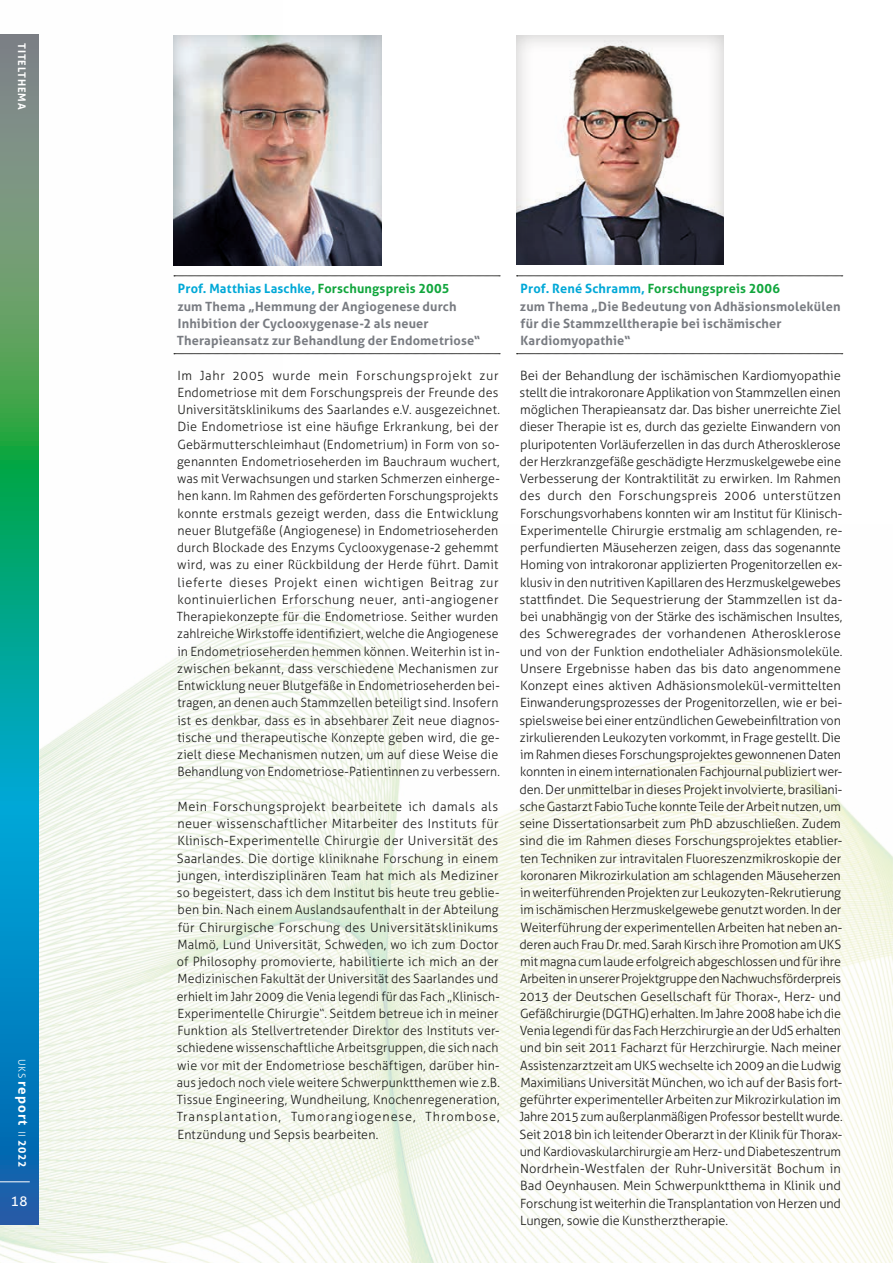
<style>
.page{position:relative;width:893px;height:1263px;background:#fff}
.page>*{position:absolute;margin:0;border:0;box-sizing:border-box;transform-origin:0 0}
.t1{font:700 13.5px "Aller";letter-spacing:.075em;color:#fff}
.t2{font:13.5px "Aller";color:#fff}
.t3{font:300 12.75px/17.2px "Aller";color:#1d1d1b}
.t4{font:700 12.75px/17.2px "Aller";letter-spacing:.015em;color:#797c82}
.t5{font:700 10.5px "Aller";letter-spacing:.075em;color:#fff}
.s1{font-weight:300;font-size:9.75px}
.s2{font-size:10.5px}
.s3{color:#00a8d7}
.s4{color:#11a63d}
</style>
<div class="page">
<img style="left:38px;top:34px;width:246px;height:491px">
<img style="left:38px;top:525px;width:246px;height:586px">
<img style="left:284px;top:605px;width:609px;height:506px">
<img style="left:0;top:1111px;width:893px;height:152px">
<svg style="left:516px;top:276px;width:327px;height:1px"></svg>
<svg style="left:516px;top:353px;width:327px;height:1px"></svg>
<div style="left:515px;top:34px;width:210px;height:232px;background:#1d1d1b;opacity:.25"></div>
<svg style="left:174px;top:276px;width:326px;height:1px"></svg>
<svg style="left:174px;top:353px;width:326px;height:1px"></svg>
<div style="left:172px;top:34px;width:210px;height:232px;background:#1d1d1b;opacity:.25"></div>
<svg style="left:0;top:34px;width:38px;height:1191px;background:#269595"></svg>
<hr style="left:0;top:1181px;width:30px;height:1px;background:#fff">
<p class="t5" style="left:28px;top:43px;width:68px;rotate:90deg">TITELTHEMA</p>
<p class="t1" style="left:32px;top:1059px;width:110px;rotate:90deg"><span class="s1">UKS</span> report <span class="s1">II</span> <span class="s2">2022</span></p>
<p class="t2" style="left:11px;top:1193px;width:18px">18</p>
<p class="t4" style="left:177px;top:280px;width:305px"><span class="s3">Prof. Matthias Laschke,</span> <span class="s4">Forschungspreis 2005<br></span>zum Thema „Hemmung der Angiogenese durch Inhibition der Cyclooxygenase-2 als neuer Therapieansatz zur Behandlung der Endometriose“</p>
<p class="t3" style="left:177px;top:366px;width:325px">Im Jahr 2005 wurde mein Forschungsprojekt zur Endometriose mit dem Forschungspreis der Freunde des Universitätsklinikums des Saarlandes e.V. ausgezeichnet.<br>Die Endometriose ist eine häufige Erkrankung, bei der Gebärmutterschleimhaut (Endometrium) in Form von so&shy;genannten Endometrioseherden im Bauchraum wuchert, was mit Verwachsungen und starken Schmerzen einherge&shy;hen kann. Im Rahmen des geförderten Forschungsprojekts konnte erstmals gezeigt werden, dass die Entwicklung neuer Blutgefäße (Angiogenese) in Endometrioseherden durch Blockade des Enzyms Cyclooxygenase-2 gehemmt wird, was zu einer Rückbildung der Herde führt. Damit lieferte dieses Projekt einen wichtigen Beitrag zur kontinuierlichen Erforschung neuer, anti-angiogener Therapiekonzepte für die Endometriose. Seither wurden zahlreiche Wirkstoffe identifiziert, welche die Angiogenese in Endometrioseherden hemmen können. Weiterhin ist in&shy;zwischen bekannt, dass verschiedene Mechanismen zur Entwicklung neuer Blutgefäße in Endometrioseherden bei&shy;tragen, an denen auch Stammzellen beteiligt sind. Insofern ist es denkbar, dass es in absehbarer Zeit neue diagnos&shy;tische und therapeutische Konzepte geben wird, die ge&shy;zielt diese Mechanismen nutzen, um auf diese Weise die Behandlung von Endometriose-Patientinnen zu verbessern.</p>
<p class="t3" style="left:177px;top:798px;width:325px">Mein Forschungsprojekt bearbeitete ich damals als neuer wissenschaftlicher Mitarbeiter des Instituts für Klinisch-Experimentelle Chirurgie der Universität des Saarlandes. Die dortige kliniknahe Forschung in einem jungen, interdisziplinären Team hat mich als Mediziner so begeistert, dass ich dem Institut bis heute treu geblie&shy;ben bin. Nach einem Auslandsaufenthalt in der Abteilung für Chirurgische Forschung des Universitätsklinikums Malmö, Lund Universität, Schweden, wo ich zum Doctor of Philosophy promovierte, habilitierte ich mich an der Medizinischen Fakultät der Universität des Saarlandes und erhielt im Jahr 2009 die Venia legendi für das Fach „Klinisch-Experimentelle Chirurgie“. Seitdem betreue ich in meiner Funktion als Stellvertretender Direktor des Instituts ver&shy;schiedene wissenschaftliche Arbeitsgruppen, die sich nach wie vor mit der Endometriose beschäftigen, darüber hin&shy;aus jedoch noch viele weitere Schwerpunktthemen wie z.B.<br>Tissue Engineering, Wundheilung, Knochenregeneration, Transplantation, Tumorangiogenese, Thrombose, Entzündung und Sepsis bearbeiten.</p>
<p class="t4" style="left:520px;top:280px;width:322px"><span class="s3">Prof. René Schramm,</span> <span class="s4">Forschungspreis 2006<br></span>zum Thema „Die Bedeutung von Adhäsionsmolekülen für die Stammzelltherapie bei ischämischer Kardiomyopathie“</p>
<p class="t3" style="left:519px;top:366px;width:325px">Bei der Behandlung der ischämischen Kardiomyopathie stellt die intrakoronare Applikation von Stammzellen einen möglichen Therapieansatz dar. Das bisher unerreichte Ziel dieser Therapie ist es, durch das gezielte Einwandern von pluripotenten Vorläuferzellen in das durch Atherosklerose der Herzkranzgefäße geschädigte Herzmuskelgewebe eine Verbesserung der Kontraktilität zu erwirken. Im Rahmen des durch den Forschungspreis 2006 unterstützen Forschungsvorhabens konnten wir am Institut für Klinisch-Experimentelle Chirurgie erstmalig am schlagenden, re&shy;perfundierten Mäuseherzen zeigen, dass das sogenannte Homing von intrakoronar applizierten Progenitorzellen ex&shy;klusiv in den nutritiven Kapillaren des Herzmuskelgewebes stattfindet. Die Sequestrierung der Stammzellen ist da&shy;bei unabhängig von der Stärke des ischämischen Insultes, des Schweregrades der vorhandenen Atherosklerose und von der Funktion endothelialer Adhäsionsmoleküle.<br>Unsere Ergebnisse haben das bis dato angenommene Konzept eines aktiven Adhäsionsmolekül-vermittelten Einwanderungsprozesses der Progenitorzellen, wie er bei&shy;spielsweise bei einer entzündlichen Gewebeinfiltration von zirkulierenden Leukozyten vorkommt, in Frage gestellt. Die im Rahmen dieses Forschungsprojektes gewonnenen Daten konnten in einem internationalen Fachjournal publiziert wer&shy;den. Der unmittelbar in dieses Projekt involvierte, brasiliani&shy;sche Gastarzt Fabio Tuche konnte Teile der Arbeit nutzen, um seine Dissertationsarbeit zum PhD abzuschließen. Zudem sind die im Rahmen dieses Forschungsprojektes etablier&shy;ten Techniken zur intravitalen Fluoreszenzmikroskopie der koronaren Mikrozirkulation am schlagenden Mäuseherzen in weiterführenden Projekten zur Leukozyten-Rekrutierung im ischämischen Herzmuskelgewebe genutzt worden. In der Weiterführung der experimentellen Arbeiten hat neben an&shy;deren auch Frau Dr. med. Sarah Kirsch ihre Promotion am UKS mit magna cum laude erfolgreich abgeschlossen und für ihre Arbeiten in unserer Projektgruppe den Nachwuchsförderpreis 2013 der Deutschen Gesellschaft für Thorax-, Herz- und Gefäßchirurgie (DGTHG) erhalten. Im Jahre 2008 habe ich die Venia legendi für das Fach Herzchirurgie an der UdS erhalten und bin seit 2011 Facharzt für Herzchirurgie. Nach meiner Assistenzarztzeit am UKS wechselte ich 2009 an die Ludwig Maximilians Universität München, wo ich auf der Basis fort&shy;geführter experimenteller Arbeiten zur Mikrozirkulation im Jahre 2015 zum außerplanmäßigen Professor bestellt wurde.<br>Seit 2018 bin ich leitender Oberarzt in der Klinik für Thorax&shy;und Kardiovaskularchirurgie am Herz- und Diabeteszentrum Nordrhein-Westfalen der Ruhr-Universität Bochum in Bad Oeynhausen. Mein Schwerpunktthema in Klinik und Forschung ist weiterhin die Transplantation von Herzen und Lungen, sowie die Kunstherztherapie.</p>
</div>
